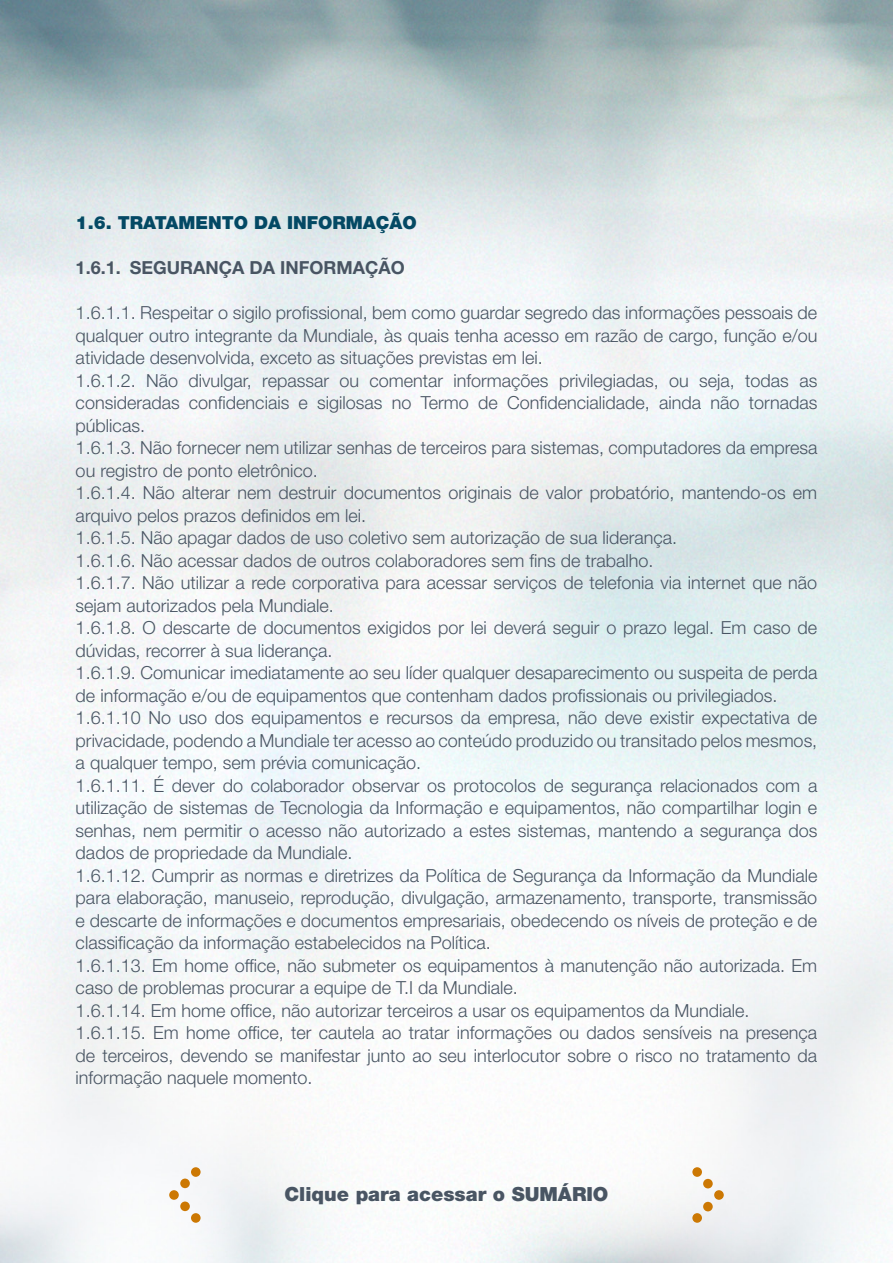
<style>
.page{position:relative;width:893px;height:1263px;background:#fff}
.page>*{position:absolute;margin:0;border:0;box-sizing:border-box;transform-origin:0 0}
.t1{font:900 19.5px "Helvetica Neue LT Std";color:#495563}
.t2{font:300 18px/22.5px "Helvetica Neue LT Std";color:#495563}
.t3{font:700 18px "Helvetica Neue LT Std";color:#495563}
.t4{font:900 18px "Helvetica Neue LT Std";color:#044964}
</style>
<div class="page">
<img style="left:0;top:0;width:893px;height:1263px">
<div style="left:692px;top:1167px;width:10px;height:10px;background:#cc7803;border-radius:50%"></div>
<div style="left:703px;top:1179px;width:10px;height:9px;background:#cc7803;border-radius:50%"></div>
<div style="left:714px;top:1190px;width:10px;height:10px;background:#cc7803;border-radius:50%"></div>
<div style="left:703px;top:1202px;width:10px;height:9px;background:#cc7803;border-radius:50%"></div>
<div style="left:692px;top:1213px;width:10px;height:10px;background:#cc7803;border-radius:50%"></div>
<div style="left:191px;top:1213px;width:10px;height:10px;background:#cc7803;border-radius:50%"></div>
<div style="left:180px;top:1201px;width:10px;height:10px;background:#cc7803;border-radius:50%"></div>
<div style="left:169px;top:1190px;width:10px;height:10px;background:#cc7803;border-radius:50%"></div>
<div style="left:180px;top:1178px;width:10px;height:10px;background:#cc7803;border-radius:50%"></div>
<div style="left:191px;top:1167px;width:10px;height:10px;background:#cc7803;border-radius:50%"></div>
<p class="t4" style="left:76px;top:212px;width:343px">1.6. TRATAMENTO DA INFORMAÇÃO</p>
<p class="t3" style="left:76px;top:257px;width:331px">1.6.1. SEGURANÇA DA INFORMAÇÃO</p>
<p class="t2" style="left:76px;top:301px;width:743px">1.6.1.1. Respeitar o sigilo profissional, bem como guardar segredo das informações pessoais de qualquer outro integrante da Mundiale, às quais tenha acesso em razão de cargo, função e/ou atividade desenvolvida, exceto as situações previstas em lei.<br>1.6.1.2. Não divulgar, repassar ou comentar informações privilegiadas, ou seja, todas as consideradas confidenciais e sigilosas no Termo de Confidencialidade, ainda não tornadas públicas.<br>1.6.1.3. Não fornecer nem utilizar senhas de terceiros para sistemas, computadores da empresa ou registro de ponto eletrônico.<br>1.6.1.4. Não alterar nem destruir documentos originais de valor probatório, mantendo-os em arquivo pelos prazos definidos em lei.<br>1.6.1.5. Não apagar dados de uso coletivo sem autorização de sua liderança.<br>1.6.1.6. Não acessar dados de outros colaboradores sem fins de trabalho.<br>1.6.1.7. Não utilizar a rede corporativa para acessar serviços de telefonia via internet que não sejam autorizados pela Mundiale.<br>1.6.1.8. O descarte de documentos exigidos por lei deverá seguir o prazo legal. Em caso de dúvidas, recorrer à sua liderança.<br>1.6.1.9. Comunicar imediatamente ao seu líder qualquer desaparecimento ou suspeita de perda de informação e/ou de equipamentos que contenham dados profissionais ou privilegiados.<br>1.6.1.10 No uso dos equipamentos e recursos da empresa, não deve existir expectativa de privacidade, podendo a Mundiale ter acesso ao conteúdo produzido ou transitado pelos mesmos, a qualquer tempo, sem prévia comunicação.<br>1.6.1.11. É dever do colaborador observar os protocolos de segurança relacionados com a utilização de sistemas de Tecnologia da Informação e equipamentos, não compartilhar login e senhas, nem permitir o acesso não autorizado a estes sistemas, mantendo a segurança dos dados de propriedade da Mundiale.<br>1.6.1.12. Cumprir as normas e diretrizes da Política de Segurança da Informação da Mundiale para elaboração, manuseio, reprodução, divulgação, armazenamento, transporte, transmissão e descarte de informações e documentos empresariais, obedecendo os níveis de proteção e de classificação da informação estabelecidos na Política.<br>1.6.1.13. Em home office, não submeter os equipamentos à manutenção não autorizada. Em caso de problemas procurar a equipe de T.I da Mundiale.<br>1.6.1.14. Em home office, não autorizar terceiros a usar os equipamentos da Mundiale.<br>1.6.1.15. Em home office, ter cautela ao tratar informações ou dados sensíveis na presença de terceiros, devendo se manifestar junto ao seu interlocutor sobre o risco no tratamento da informação naquele momento.</p>
<p class="t1" style="left:284px;top:1182px;width:325px">Clique para acessar o SUMÁRIO</p>
</div>
